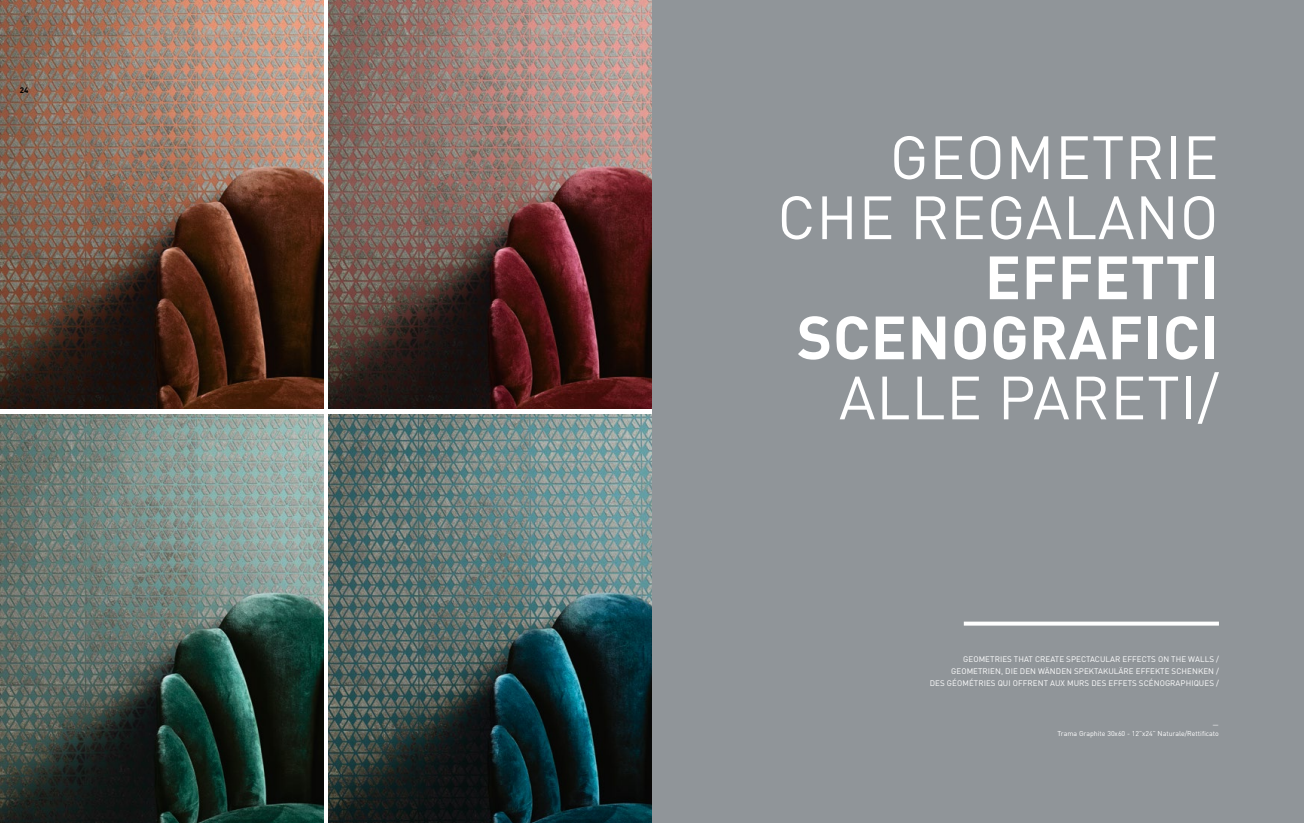
<style>
.page{position:relative;width:1304px;height:823px;background:#fff}
.page>*{position:absolute;margin:0;border:0;box-sizing:border-box;transform-origin:0 0}
.t1{font:60px/60px "DIN Pro";letter-spacing:.01em;color:#fff;text-align:right}
.t2{font:700 60px/60px "DIN Pro";letter-spacing:.01em;color:#fff;text-align:right}
.t3{font:8px/12px "DIN Pro";letter-spacing:.01em;color:#fff;text-align:right}
.t4{font:700 8px "DIN Pro";color:#000}
.t5{font:7px "DIN Pro";color:#fff}
</style>
<div class="page">
<img style="left:0;top:0;width:323px;height:408px">
<img style="left:0;top:414px;width:323px;height:408px">
<img style="left:329px;top:0;width:323px;height:408px">
<img style="left:329px;top:414px;width:323px;height:408px">
<div style="left:652px;top:0;width:652px;height:822px;background:#909599"></div>
<svg style="left:964px;top:621px;width:255px;height:4px"></svg>
<p class="t4" style="left:20px;top:84px;width:10px">24</p>
<h1 class="t1" style="left:777px;top:126px;width:443px">GEOMETRIE<br>CHE REGALANO</h1>
<h1 class="t2" style="left:797px;top:245px;width:423px">EFFETTI<br>SCENOGRAFICI</h1>
<h1 class="t1" style="left:839px;top:366px;width:381px">ALLE PARETI/</h1>
<p class="t3" style="left:930px;top:652px;width:291px">GEOMETRIES THAT CREATE SPECTACULAR EFFECTS ON THE WALLS /<br>GEOMETRIEN, DIE DEN WÄNDEN SPEKTAKULÄRE EFFEKTE SCHENKEN /<br>DES GÉOMÉTRIES QUI OFFRENT AUX MURS DES EFFETS SCÉNOGRAPHIQUES /</p>
<p class="t5" style="left:1057px;top:728px;width:163px">Trama Graphite 30x60 - 12”x24” Naturale/Rettificato</p>
</div>
